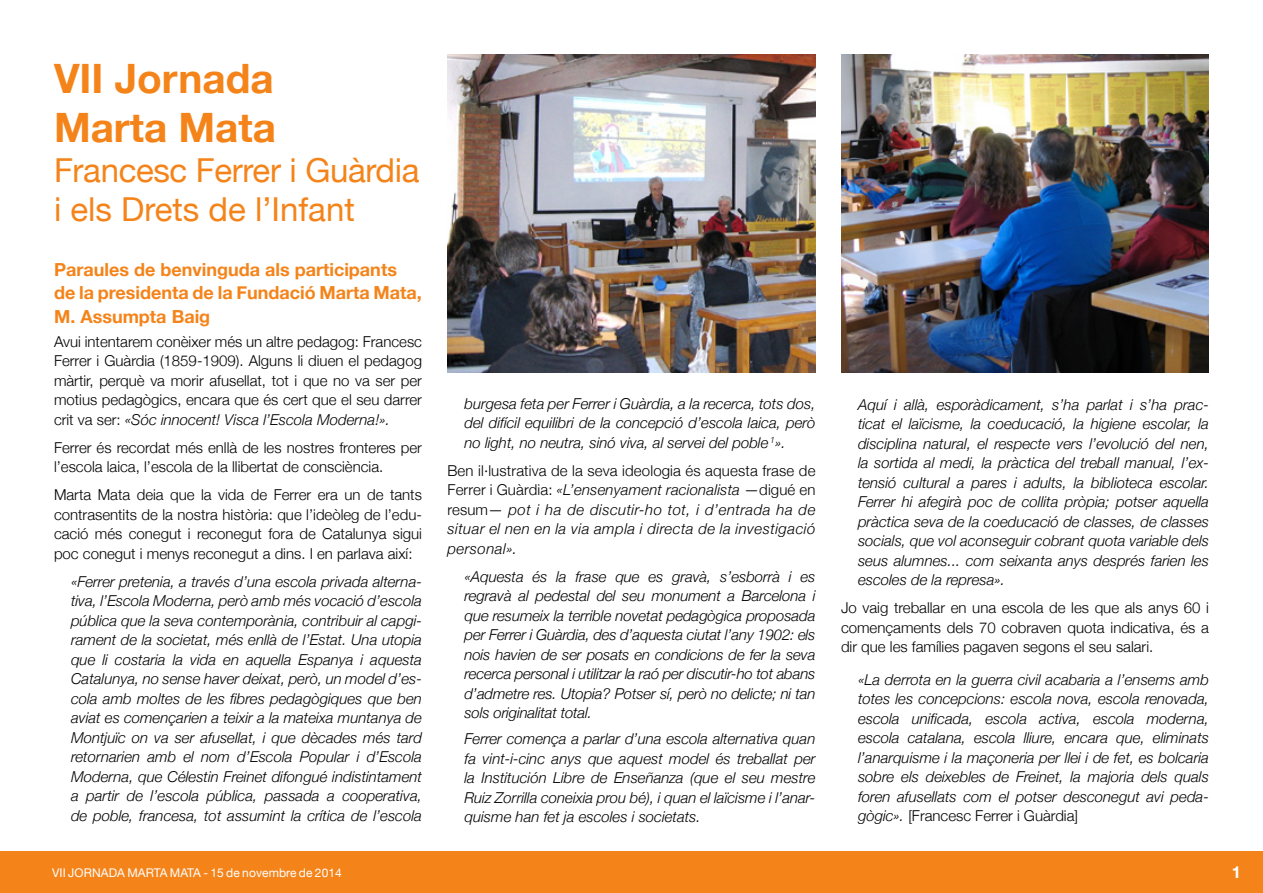
<style>
.page{position:relative;width:1263px;height:893px;background:#fff}
.page>*{position:absolute;margin:0;border:0;box-sizing:border-box;transform-origin:0 0}
.t1{font:700 40.5px/48.6px "Helvetica Neue";color:#f4841a}
.t2{font:33px/39.6px "Helvetica Neue";letter-spacing:-.01em;color:#f4841a}
.t3{font:700 18px/23.7px "Helvetica Neue";color:#f4841a}
.t4{font:700 16.5px "Helvetica Neue";color:#fff}
.t5{font:italic 300 15px/19.5px "Helvetica Neue";color:#000;text-align:justify}
.t6{font:300 15px/19.5px "Helvetica Neue";color:#000;text-align:justify}
.t7{font:12px "Helvetica Neue";letter-spacing:.01em;color:#fff}
.s1{font-style:italic}
.s2{font-style:normal}
</style>
<div class="page">
<div style="left:0;top:851px;width:1263px;height:42px;background:#f4841a"></div>
<img style="left:841px;top:54px;width:368px;height:318px">
<img style="left:447px;top:54px;width:368px;height:318px">
<h1 class="t1" style="left:54px;top:54px;width:223px">VII Jornada<br>Marta Mata</h1>
<h2 class="t2" style="left:54px;top:150px;width:367px">Francesc Ferrer i Guàrdia i els Drets de l’Infant</h2>
<p class="t3" style="left:54px;top:257px;width:369px">Paraules de benvinguda als participants de la presidenta de la Fundació Marta Mata,<br>M. Assumpta Baig</p>
<p class="t6" style="left:54px;top:331px;width:369px">Avui intentarem conèixer més un altre pedagog: Francesc Ferrer i Guàrdia (1859-1909). Alguns li diuen el pedagog màrtir, perquè va morir afusellat, tot i que no va ser per motius pedagògics, encara que és cert que el seu darrer crit va ser: <span class="s1">«Sóc innocent! Visca l’Escola Moderna!».</span></p>
<p class="t6" style="left:54px;top:437px;width:369px">Ferrer és recordat més enllà de les nostres fronteres per l’escola laica, l’escola de la llibertat de consciència.</p>
<p class="t6" style="left:54px;top:485px;width:369px">Marta Mata deia que la vida de Ferrer era un de tants contrasentits de la nostra història: que l’ideòleg de l’edu&shy;cació més conegut i reconegut fora de Catalunya sigui poc conegut i menys reconegut a dins. I en parlava així:</p>
<p class="t5" style="left:71px;top:571px;width:352px">«Ferrer pretenia, a través d’una escola privada alterna&shy;tiva, l’Escola Moderna, però amb més vocació d’escola pública que la seva contemporània, contribuir al capgi&shy;rament de la societat, més enllà de l’Estat. Una utopia que li costaria la vida en aquella Espanya i aquesta Catalunya, no sense haver deixat, però, un model d’es&shy;cola amb moltes de les fibres pedagògiques que ben aviat es començarien a teixir a la mateixa muntanya de Montjuïc on va ser afusellat, i que dècades més tard retornarien amb el nom d’Escola Popular i d’Escola Moderna, que Célestin Freinet difongué indistintament a partir de l’escola pública, passada a cooperativa, de poble, francesa, tot assumint la crítica de l’escola</p>
<p class="t5" style="left:464px;top:393px;width:352px">burgesa feta per Ferrer i Guàrdia, a la recerca, tots dos, del difícil equilibri de la concepció d’escola laica, però no light, no neutra, sinó viva, al servei del poble <sup>1</sup>».</p>
<p class="t5" style="left:447px;top:460px;width:369px"><span class="s2">Ben il·lustrativa de la seva ideologia és aquesta frase de Ferrer i Guàrdia:</span> «L’ensenyament racionalista <span class="s2">—digué en resum—</span> pot i ha de discutir-ho tot, i d’entrada ha de situar el nen en la via ampla i directa de la investigació personal».</p>
<p class="t5" style="left:464px;top:566px;width:352px">«Aquesta és la frase que es gravà, s’esborrà i es regravà al pedestal del seu monument a Barcelona i que resumeix la terrible novetat pedagògica proposada per Ferrer i Guàrdia, des d’aquesta ciutat l’any 1902: els nois havien de ser posats en condicions de fer la seva recerca personal i utilitzar la raó per discutir-ho tot abans d’admetre res. Utopia? Potser sí, però no delicte; ni tan sols originalitat total.</p>
<p class="t5" style="left:464px;top:729px;width:352px">Ferrer comença a parlar d’una escola alternativa quan fa vint-i-cinc anys que aquest model és treballat per la Institución Libre de Enseñanza (que el seu mestre Ruiz Zorrilla coneixia prou bé), i quan el laïcisme i l’anar&shy;quisme han fet ja escoles i societats.</p>
<p class="t5" style="left:858px;top:394px;width:352px">Aquí i allà, esporàdicament, s’ha parlat i s’ha prac&shy;ticat el laïcisme, la coeducació, la higiene escolar, la disciplina natural, el respecte vers l’evolució del nen, la sortida al medi, la pràctica del treball manual, l’ex&shy;tensió cultural a pares i adults, la biblioteca escolar.<br>Ferrer hi afegirà poc de collita pròpia; potser aquella pràctica seva de la coeducació de classes, de classes socials, que vol aconseguir cobrant quota variable dels seus alumnes... com seixanta anys després farien les escoles de la represa».</p>
<p class="t6" style="left:841px;top:598px;width:369px">Jo vaig treballar en una escola de les que als anys 60 i començaments dels 70 cobraven quota indicativa, és a dir que les famílies pagaven segons el seu salari.</p>
<p class="t5" style="left:858px;top:669px;width:352px">«La derrota en la guerra civil acabaria a l’ensems amb totes les concepcions: escola nova, escola renovada, escola unificada, escola activa, escola moderna, escola catalana, escola lliure, encara que, eliminats l’anarquisme i la maçoneria per llei i de fet, es bolcaria sobre els deixebles de Freinet, la majoria dels quals foren afusellats com el potser desconegut avi peda&shy;gògic». <span class="s2">[Francesc Ferrer i Guàrdia]</span></p>
<p class="t7" style="left:52px;top:866px;width:291px">VII JORNADA MARTA MATA - 15 de novembre de 2014</p>
<p class="t4" style="left:1232px;top:862px;width:11px">1</p>
</div>
